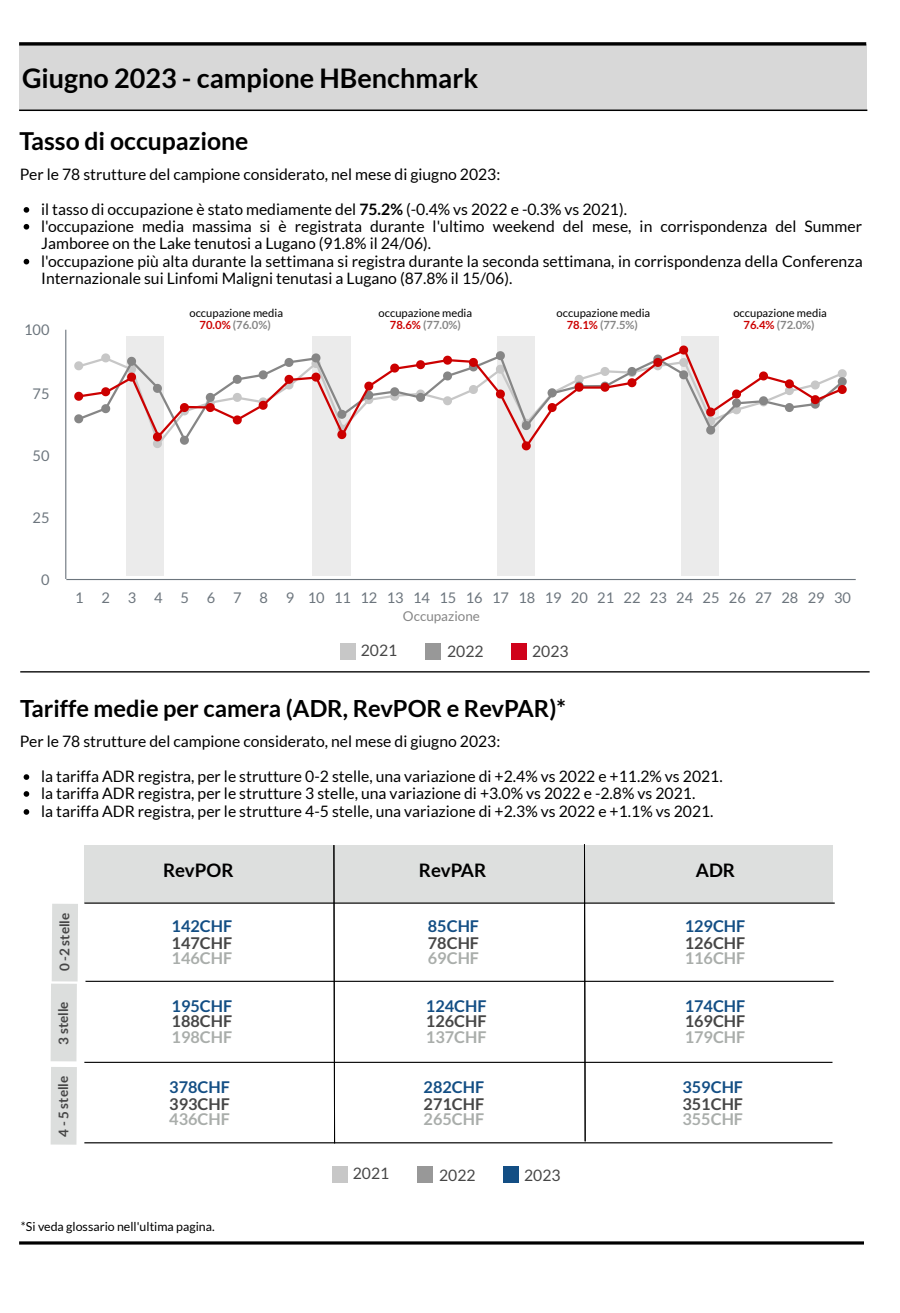
<style>
.page{position:relative;width:900px;height:1313px;background:#fff}
.page>*{position:absolute;margin:0;border:0;box-sizing:border-box;transform-origin:0 0}
.t1{font:700 27px "Lato";color:#000}
.t2{font:700 24.75px "Lato";color:#000}
.t3{font:700 23.62px "Lato";color:#000}
.t4{font:700 18.6px "Lato";color:#000}
.t5{font:700 16.27px/16.4px "Lato";color:#134e84;text-align:justify}
.t6{font:700 16.27px "Lato";color:#464646}
.t7{font:700 16.27px "Lato";color:#a9adaa}
.t8{font:15.75px/17.4px "Lato";color:#000}
.t9{font:15.75px "Lato";color:#464646}
.t10{font:14.62px "Lato";color:#6c757d}
.t11{font:700 13.5px "Lato";letter-spacing:-.005em;color:#464646}
.t12{font:13.5px "Lato";color:#868686}
.t13{font:12.38px "Lato";color:#000}
.t14{font:11.25px/11.2px "Lato";color:#000;text-align:center}
.t15{font:700 11.25px "Lato";color:#868686}
.s1{font-weight:700}
.s2{color:#c00}
.s3{font-weight:700;color:#c00}
.s4{font-weight:700;color:#868686}
.s5{color:#464646}
.s6{color:#a9adaa}
</style>
<div class="page">
<hr style="left:19px;top:1241px;width:845px;height:3px;background:#000">
<svg style="left:24px;top:207px;width:5px;height:6px"></svg>
<svg style="left:24px;top:224px;width:5px;height:6px"></svg>
<svg style="left:24px;top:259px;width:5px;height:5px"></svg>
<div style="left:126px;top:336px;width:37px;height:240px;background:#ebebeb"></div>
<div style="left:313px;top:336px;width:38px;height:240px;background:#ebebeb"></div>
<div style="left:497px;top:336px;width:37px;height:240px;background:#ebebeb"></div>
<hr style="left:20px;top:671px;width:850px;height:1px;background:#000">
<div style="left:682px;top:336px;width:37px;height:240px;background:#ebebeb"></div>
<div style="left:19px;top:44px;width:847px;height:66px;background:#d8d8d8"></div>
<svg style="left:19px;top:42px;width:847px;height:4px;background:#232323"></svg>
<hr style="left:19px;top:110px;width:848px;height:1px;background:#000">
<div style="left:425px;top:642px;width:16px;height:17px;background:#989898"></div>
<div style="left:511px;top:642px;width:15px;height:17px;background:#d0021b"></div>
<div style="left:340px;top:642px;width:16px;height:17px;background:#c7c7c7"></div>
<div style="left:417px;top:1166px;width:16px;height:16px;background:#989898"></div>
<div style="left:503px;top:1166px;width:16px;height:16px;background:#134e84"></div>
<div style="left:332px;top:1166px;width:16px;height:16px;background:#c7c7c7"></div>
<div style="left:84px;top:845px;width:748px;height:57px;background:#dddfde"></div>
<hr style="left:84px;top:902px;width:751px;height:1px;background:#000">
<hr style="left:86px;top:980px;width:748px;height:2px;background:#000">
<hr style="left:84px;top:1061px;width:748px;height:2px;background:#000">
<hr style="left:84px;top:1142px;width:748px;height:1px;background:#000">
<svg style="left:333px;top:845px;width:3px;height:299px"></svg>
<svg style="left:584px;top:844px;width:2px;height:298px"></svg>
<svg style="left:51px;top:904px;width:27px;height:157px;background:#dedfde"></svg>
<div style="left:51px;top:1067px;width:26px;height:77px;background:#dcdedd"></div>
<svg style="left:24px;top:774px;width:5px;height:6px"></svg>
<svg style="left:24px;top:791px;width:5px;height:5px"></svg>
<svg style="left:24px;top:809px;width:5px;height:5px"></svg>
<hr style="left:66px;top:579px;width:790px;height:1px;background:#6c757d">
<hr style="left:65px;top:330px;width:1px;height:249px;background:#6c757d">
<svg style="left:74px;top:362px;width:3px;height:8px"></svg>
<svg style="left:74px;top:414px;width:3px;height:9px"></svg>
<svg style="left:77px;top:347px;width:761px;height:103px"></svg>
<svg style="left:74px;top:392px;width:9px;height:9px"></svg>
<svg style="left:101px;top:387px;width:9px;height:9px"></svg>
<svg style="left:127px;top:357px;width:9px;height:24px"></svg>
<svg style="left:153px;top:432px;width:9px;height:16px"></svg>
<svg style="left:180px;top:403px;width:9px;height:12px"></svg>
<svg style="left:206px;top:393px;width:9px;height:19px"></svg>
<svg style="left:233px;top:415px;width:9px;height:9px"></svg>
<svg style="left:259px;top:397px;width:9px;height:13px"></svg>
<svg style="left:285px;top:375px;width:9px;height:14px"></svg>
<svg style="left:311px;top:353px;width:9px;height:28px"></svg>
<svg style="left:337px;top:410px;width:9px;height:29px"></svg>
<svg style="left:364px;top:381px;width:9px;height:23px"></svg>
<svg style="left:390px;top:363px;width:9px;height:9px"></svg>
<svg style="left:416px;top:360px;width:9px;height:9px"></svg>
<svg style="left:443px;top:356px;width:9px;height:9px"></svg>
<svg style="left:469px;top:358px;width:9px;height:13px"></svg>
<svg style="left:496px;top:389px;width:9px;height:9px"></svg>
<svg style="left:522px;top:441px;width:9px;height:9px"></svg>
<svg style="left:548px;top:403px;width:9px;height:9px"></svg>
<svg style="left:575px;top:375px;width:9px;height:17px"></svg>
<svg style="left:600px;top:367px;width:9px;height:25px"></svg>
<svg style="left:627px;top:367px;width:9px;height:20px"></svg>
<svg style="left:653px;top:354px;width:9px;height:16px"></svg>
<svg style="left:679px;top:345px;width:9px;height:34px"></svg>
<svg style="left:706px;top:407px;width:9px;height:27px"></svg>
<svg style="left:732px;top:389px;width:9px;height:25px"></svg>
<svg style="left:759px;top:371px;width:9px;height:9px"></svg>
<svg style="left:785px;top:379px;width:9px;height:16px"></svg>
<svg style="left:811px;top:395px;width:9px;height:14px"></svg>
<svg style="left:838px;top:369px;width:9px;height:25px"></svg>
<p class="t1" style="left:22px;top:61px;width:458px">Giugno 2023 - campione HBenchmark</p>
<p class="t2" style="left:19px;top:125px;width:231px">Tasso di occupazione</p>
<p class="t8" style="left:20px;top:165px;width:482px">Per le 78 strutture del campione considerato, nel mese di giugno 2023:</p>
<p class="t8" style="left:41px;top:200px;width:587px">il tasso di occupazione è stato mediamente del <span class="s1">75.2%</span> (-0.4% vs 2022 e -0.3% vs 2021).</p>
<p class="t8" style="left:41px;top:217px;width:822px">l'occupazione media massima si è registrata durante l'ultimo weekend del mese, in corrispondenza del Summer</p>
<p class="t8" style="left:41px;top:234px;width:392px">Jamboree on the Lake tenutosi a Lugano (91.8% il 24/06).</p>
<p class="t8" style="left:41px;top:252px;width:823px">l'occupazione più alta durante la settimana si registra durante la seconda settimana, in corrispondenza della Conferenza</p>
<p class="t8" style="left:41px;top:269px;width:473px">Internazionale sui Linfomi Maligni tenutasi a Lugano (87.8% il 15/06).</p>
<p class="t10" style="left:24px;top:321px;width:27px">100</p>
<p class="t10" style="left:33px;top:384px;width:18px">75</p>
<p class="t10" style="left:33px;top:446px;width:18px">50</p>
<p class="t10" style="left:33px;top:508px;width:18px">25</p>
<p class="t10" style="left:41px;top:570px;width:10px">0</p>
<p class="t14" style="left:189px;top:307px;width:95px">occupazione media</p>
<p class="t15" style="left:200px;top:317px;width:73px"><span class="s2">70.0%</span> (76.0%)</p>
<p class="t14" style="left:379px;top:307px;width:95px">occupazione media</p>
<p class="t15" style="left:390px;top:317px;width:73px"><span class="s2">78.6%</span> (77.0%)</p>
<p class="t14" style="left:557px;top:307px;width:95px">occupazione media</p>
<p class="t15" style="left:567px;top:317px;width:73px"><span class="s2">78.1%</span> (77.5%)</p>
<p class="t14" style="left:733px;top:307px;width:95px">occupazione media<br><span class="s3">76.4%</span> <span class="s4">(72.0%)</span></p>
<p class="t10" style="left:75px;top:588px;width:777px">1 2 3 4 5 6 7 8 9 101112131415161718192021222324252627282930</p>
<p class="t12" style="left:403px;top:608px;width:78px">Occupazione</p>
<p class="t9" style="left:361px;top:640px;width:38px">2021</p>
<p class="t9" style="left:447px;top:641px;width:38px">2022</p>
<p class="t9" style="left:532px;top:641px;width:38px">2023</p>
<p class="t3" style="left:20px;top:693px;width:547px">Tariffe medie per camera (ADR, RevPOR e RevPAR)*</p>
<p class="t8" style="left:20px;top:732px;width:482px">Per le 78 strutture del campione considerato, nel mese di giugno 2023:</p>
<p class="t8" style="left:41px;top:767px;width:683px">la tariffa ADR registra, per le strutture 0-2 stelle, una variazione di +2.4% vs 2022 e +11.2% vs 2021. la tariffa ADR registra, per le strutture 3 stelle, una variazione di +3.0% vs 2022 e -2.8% vs 2021.<br>la tariffa ADR registra, per le strutture 4-5 stelle, una variazione di +2.3% vs 2022 e +1.1% vs 2021.</p>
<p class="t11" style="left:56px;top:971px;width:60px;rotate:-90deg">0 -2 stelle</p>
<p class="t11" style="left:55px;top:1044px;width:45px;rotate:-90deg">3 stelle</p>
<p class="t11" style="left:55px;top:1136px;width:63px;rotate:-90deg">4 - 5 stelle</p>
<p class="t4" style="left:163px;top:858px;width:72px">RevPOR</p>
<p class="t4" style="left:419px;top:858px;width:69px">RevPAR</p>
<p class="t4" style="left:696px;top:858px;width:41px">ADR</p>
<p class="t5" style="left:172px;top:917px;width:62px">142CHF <span class="s5">147CHF </span><span class="s6">146CHF</span></p>
<p class="t5" style="left:172px;top:997px;width:62px;line-height:15.8px">195CHF <span class="s5">188CHF </span><span class="s6">198CHF</span></p>
<p class="t5" style="left:169px;top:1078px;width:62px">378CHF</p>
<p class="t6" style="left:169px;top:1093px;width:62px">393CHF</p>
<p class="t7" style="left:169px;top:1109px;width:62px">436CHF</p>
<p class="t5" style="left:428px;top:917px;width:53px">85CHF</p>
<p class="t6" style="left:428px;top:932px;width:53px">78CHF</p>
<p class="t7" style="left:428px;top:948px;width:53px">69CHF</p>
<p class="t5" style="left:426px;top:997px;width:62px">124CHF</p>
<p class="t6" style="left:426px;top:1011px;width:62px">126CHF</p>
<p class="t7" style="left:426px;top:1027px;width:62px">137CHF</p>
<p class="t5" style="left:424px;top:1078px;width:62px">282CHF</p>
<p class="t6" style="left:424px;top:1093px;width:62px">271CHF</p>
<p class="t7" style="left:424px;top:1109px;width:62px">265CHF</p>
<p class="t9" style="left:353px;top:1163px;width:38px">2021</p>
<p class="t9" style="left:439px;top:1165px;width:38px">2022</p>
<p class="t9" style="left:524px;top:1165px;width:38px">2023</p>
<p class="t5" style="left:685px;top:917px;width:62px">129CHF</p>
<p class="t6" style="left:685px;top:932px;width:62px">126CHF</p>
<p class="t7" style="left:685px;top:948px;width:62px">116CHF</p>
<p class="t5" style="left:685px;top:997px;width:62px">174CHF</p>
<p class="t6" style="left:685px;top:1011px;width:62px">169CHF</p>
<p class="t7" style="left:685px;top:1027px;width:62px">179CHF</p>
<p class="t5" style="left:682px;top:1078px;width:62px">359CHF</p>
<p class="t6" style="left:682px;top:1093px;width:62px">351CHF</p>
<p class="t7" style="left:682px;top:1109px;width:62px">355CHF</p>
<p class="t13" style="left:21px;top:1219px;width:195px">*Si veda glossario nell'ultima pagina.</p>
</div>
